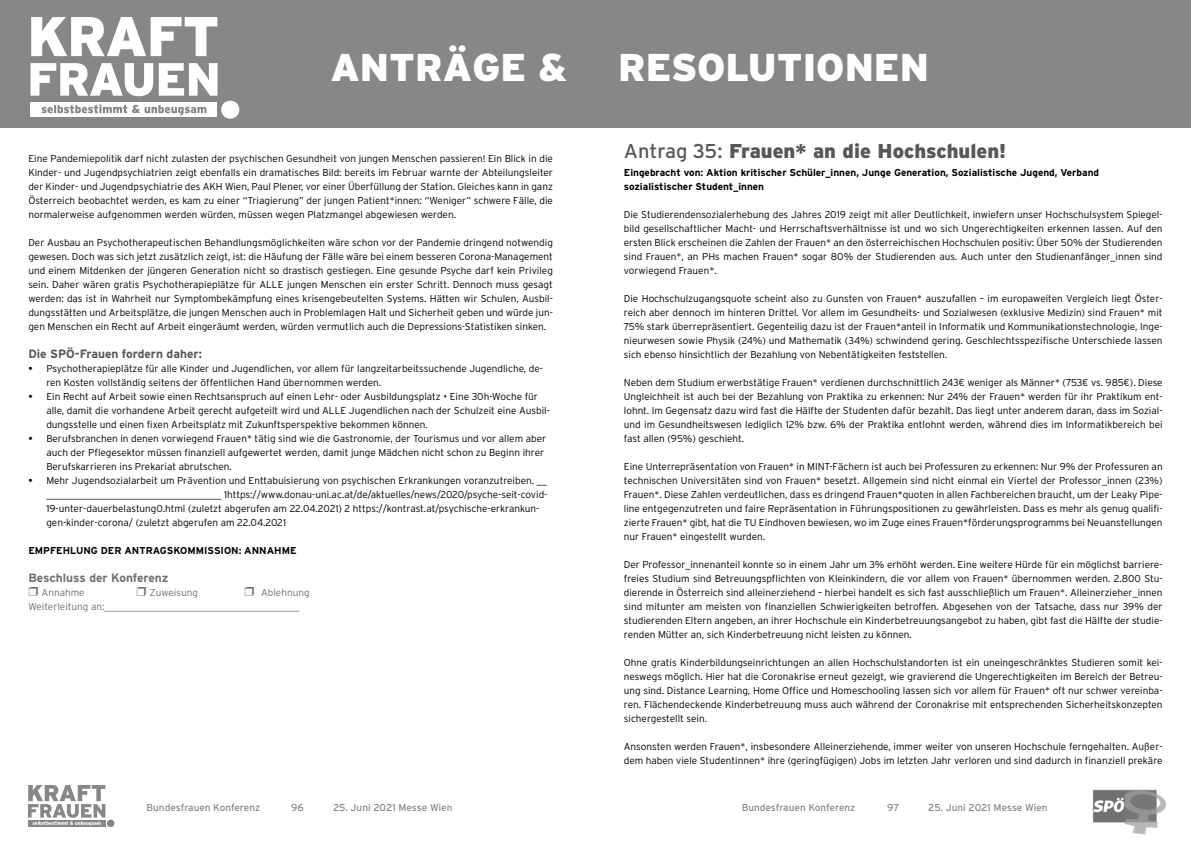
<style>
.page{position:relative;width:1191px;height:842px;background:#fff}
.page>*{position:absolute;margin:0;border:0;box-sizing:border-box;transform-origin:0 0}
.t1{font:900 38.7px "Interstate";color:#fff}
.t2{font:900 20px "Interstate";color:#575756}
.t3{font:700 12px "Interstate";color:#575756}
.t4{font:700 12px "Interstate";color:#706f6f}
.t5{font:300 10px/14px "Interstate";color:#000;text-align:justify}
.t6{font:700 10px/14px "Interstate";color:#000}
.t7{font:10px "Interstate";color:#878787}
.t8{font:300 10px/14px "Interstate";color:#706f6f}
.s1{font-weight:400}
</style>
<div class="page">
<div style="left:0;top:0;width:1191px;height:128px;background:#878787"></div>
<svg style="left:28px;top:785px;width:77px;height:41px"></svg>
<div style="left:107px;top:820px;width:7px;height:7px;background:#878787;border-radius:50%"></div>
<svg style="left:31px;top:17px;width:186px;height:39px"></svg>
<svg style="left:31px;top:63px;width:122px;height:33px"></svg>
<svg style="left:159px;top:63px;width:58px;height:33px"></svg>
<div style="left:31px;top:102px;width:186px;height:15px;background:#fff"></div>
<svg style="left:42px;top:105px;width:164px;height:10px"></svg>
<div style="left:221px;top:101px;width:18px;height:18px;background:#fff;border-radius:50%"></div>
<img style="left:1092px;top:789px;width:74px;height:46px">
<h1 class="t1" style="left:330px;top:45px;width:238px">ANTRÄGE &amp;</h1>
<h1 class="t1" style="left:618px;top:45px;width:312px">RESOLUTIONEN</h1>
<p class="t5" style="left:28px;top:151px;width:526px">Eine Pandemiepolitik darf nicht zulasten der psychischen Gesundheit von jungen Menschen passieren! Ein Blick in die Kinder- und Jugendpsychiatrien zeigt ebenfalls ein dramatisches Bild: bereits im Februar warnte der Abteilungsleiter der Kinder- und Jugendpsychiatrie des AKH Wien, Paul Plener, vor einer Überfüllung der Station. Gleiches kann in ganz Österreich beobachtet werden, es kam zu einer “Triagierung” der jungen Patient*innen: “Weniger” schwere Fälle, die normalerweise aufgenommen werden würden, müssen wegen Platzmangel abgewiesen werden.</p>
<p class="t5" style="left:28px;top:235px;width:526px">Der Ausbau an Psychotherapeutischen Behandlungsmöglichkeiten wäre schon vor der Pandemie dringend notwendig gewesen. Doch was sich jetzt zusätzlich zeigt, ist: die Häufung der Fälle wäre bei einem besseren Corona-Management und einem Mitdenken der jüngeren Generation nicht so drastisch gestiegen. Eine gesunde Psyche darf kein Privileg sein. Daher wären gratis Psychotherapieplätze für ALLE jungen Menschen ein erster Schritt. Dennoch muss gesagt werden: das ist in Wahrheit nur Symptombekämpfung eines krisengebeutelten Systems. Hätten wir Schulen, Ausbil&shy;dungsstätten und Arbeitsplätze, die jungen Menschen auch in Problemlagen Halt und Sicherheit geben und würde jun&shy;gen Menschen ein Recht auf Arbeit eingeräumt werden, würden vermutlich auch die Depressions-Statistiken sinken.</p>
<p class="t3" style="left:28px;top:347px;width:175px">Die SPÖ-Frauen fordern daher:</p>
<p class="t5" style="left:46px;top:361px;width:498px;text-indent:-18px"><span class="s1">•</span> Psychotherapieplätze für alle Kinder und Jugendlichen, vor allem für langzeitarbeitssuchende Jugendliche, de&shy;ren Kosten vollständig seitens der öffentlichen Hand übernommen werden.</p>
<p class="t5" style="left:46px;top:389px;width:505px;text-align:left;text-indent:-18px"><span class="s1">•</span> Ein Recht auf Arbeit sowie einen Rechtsanspruch auf einen Lehr- oder Ausbildungsplatz • Eine 30h-Woche für alle, damit die vorhandene Arbeit gerecht aufgeteilt wird und ALLE Jugendlichen nach der Schulzeit eine Ausbil&shy;dungsstelle und einen fixen Arbeitsplatz mit Zukunftsperspektive bekommen können.</p>
<p class="t5" style="left:46px;top:431px;width:501px;text-align:left;text-indent:-18px"><span class="s1">•</span> Berufsbranchen in denen vorwiegend Frauen* tätig sind wie die Gastronomie, der Tourismus und vor allem aber auch der Pflegesektor müssen finanziell aufgewertet werden, damit junge Mädchen nicht schon zu Beginn ihrer<br>Berufskarrieren ins Prekariat abrutschen.</p>
<p class="t5" style="left:46px;top:473px;width:502px;text-align:left;text-indent:-18px"><span class="s1">•</span> Mehr Jugendsozialarbeit um Prävention und Enttabuisierung von psychischen Erkrankungen voranzutreiben. __ ___________________________________ 1https://www.donau-uni.ac.at/de/aktuelles/news/2020/psyche-seit-covid-19-unter-dauerbelastung0.html (zuletzt abgerufen am 22.04.2021) 2 https://kontrast.at/psychische-erkrankun&shy;gen-kinder-corona/ (zuletzt abgerufen am 22.04.2021</p>
<p class="t6" style="left:28px;top:543px;width:270px">EMPFEHLUNG DER ANTRAGSKOMMISSION: ANNAHME</p>
<p class="t4" style="left:28px;top:571px;width:142px">Beschluss der Konferenz</p>
<p class="t8" style="left:42px;top:585px;width:45px">Annahme</p>
<p class="t8" style="left:150px;top:585px;width:50px">Zuweisung</p>
<p class="t8" style="left:28px;top:585px;width:283px;text-indent:233px">Ablehnung<br>Weiterleitung an:_______________________________________</p>
<h2 class="t2" style="left:624px;top:139px;width:384px"><span class="s1">Antrag 35:</span> Frauen* an die Hochschulen!</h2>
<p class="t6" style="left:624px;top:165px;width:477px">Eingebracht von: Aktion kritischer Schüler_innen, Junge Generation, Sozialistische Jugend, Verband sozialistischer Student_innen</p>
<p class="t5" style="left:624px;top:207px;width:540px">Die Studierendensozialerhebung des Jahres 2019 zeigt mit aller Deutlichkeit, inwiefern unser Hochschulsystem Spiegel&shy;bild gesellschaftlicher Macht- und Herrschaftsverhältnisse ist und wo sich Ungerechtigkeiten erkennen lassen. Auf den ersten Blick erscheinen die Zahlen der Frauen* an den österreichischen Hochschulen positiv: Über 50% der Studierenden sind Frauen*, an PHs machen Frauen* sogar 80% der Studierenden aus. Auch unter den Studienanfänger_innen sind vorwiegend Frauen*.</p>
<p class="t5" style="left:624px;top:291px;width:540px">Die Hochschulzugangsquote scheint also zu Gunsten von Frauen* auszufallen – im europaweiten Vergleich liegt Öster&shy;reich aber dennoch im hinteren Drittel. Vor allem im Gesundheits- und Sozialwesen (exklusive Medizin) sind Frauen* mit 75% stark überrepräsentiert. Gegenteilig dazu ist der Frauen*anteil in Informatik und Kommunikationstechnologie, Inge&shy;nieurwesen sowie Physik (24%) und Mathematik (34%) schwindend gering. Geschlechtsspezifische Unterschiede lassen sich ebenso hinsichtlich der Bezahlung von Nebentätigkeiten feststellen.</p>
<p class="t5" style="left:624px;top:375px;width:540px">Neben dem Studium erwerbstätige Frauen* verdienen durchschnittlich 243€ weniger als Männer* (753€ vs. 985€). Diese Ungleichheit ist auch bei der Bezahlung von Praktika zu erkennen: Nur 24% der Frauen* werden für ihr Praktikum ent&shy;lohnt. Im Gegensatz dazu wird fast die Hälfte der Studenten dafür bezahlt. Das liegt unter anderem daran, dass im Sozial&shy;und im Gesundheitswesen lediglich 12% bzw. 6% der Praktika entlohnt werden, während dies im Informatikbereich bei fast allen (95%) geschieht.</p>
<p class="t5" style="left:624px;top:459px;width:540px">Eine Unterrepräsentation von Frauen* in MINT-Fächern ist auch bei Professuren zu erkennen: Nur 9% der Professuren an technischen Universitäten sind von Frauen* besetzt. Allgemein sind nicht einmal ein Viertel der Professor_innen (23%)<br>Frauen*. Diese Zahlen verdeutlichen, dass es dringend Frauen*quoten in allen Fachbereichen braucht, um der Leaky Pipe&shy;line entgegenzutreten und faire Repräsentation in Führungspositionen zu gewährleisten. Dass es mehr als genug qualifi&shy;zierte Frauen* gibt, hat die TU Eindhoven bewiesen, wo im Zuge eines Frauen*förderungsprogramms bei Neuanstellungen nur Frauen* eingestellt wurden.</p>
<p class="t5" style="left:624px;top:557px;width:540px">Der Professor_innenanteil konnte so in einem Jahr um 3% erhöht werden. Eine weitere Hürde für ein möglichst barriere&shy;freies Studium sind Betreuungspflichten von Kleinkindern, die vor allem von Frauen* übernommen werden. 2.800 Stu&shy;dierende in Österreich sind alleinerziehend – hierbei handelt es sich fast ausschließlich um Frauen*. Alleinerzieher_innen sind mitunter am meisten von finanziellen Schwierigkeiten betroffen. Abgesehen von der Tatsache, dass nur 39% der studierenden Eltern angeben, an ihrer Hochschule ein Kinderbetreuungsangebot zu haben, gibt fast die Hälfte der studie&shy;renden Mütter an, sich Kinderbetreuung nicht leisten zu können.</p>
<p class="t5" style="left:624px;top:655px;width:540px">Ohne gratis Kinderbildungseinrichtungen an allen Hochschulstandorten ist ein uneingeschränktes Studieren somit kei&shy;neswegs möglich. Hier hat die Coronakrise erneut gezeigt, wie gravierend die Ungerechtigkeiten im Bereich der Betreu&shy;ung sind. Distance Learning, Home Office und Homeschooling lassen sich vor allem für Frauen* oft nur schwer vereinba&shy;ren. Flächendeckende Kinderbetreuung muss auch während der Coronakrise mit entsprechenden Sicherheitskonzepten sichergestellt sein.</p>
<p class="t5" style="left:624px;top:739px;width:540px">Ansonsten werden Frauen*, insbesondere Alleinerziehende, immer weiter von unseren Hochschule ferngehalten. Außer&shy;dem haben viele Studentinnen* ihre (geringfügigen) Jobs im letzten Jahr verloren und sind dadurch in finanziell prekäre</p>
<p class="t7" style="left:147px;top:801px;width:115px">Bundesfrauen Konferenz</p>
<p class="t7" style="left:291px;top:801px;width:14px">96</p>
<p class="t7" style="left:333px;top:801px;width:121px">25. Juni 2021 Messe Wien</p>
<p class="t7" style="left:741px;top:801px;width:115px">Bundesfrauen Konferenz</p>
<p class="t7" style="left:887px;top:801px;width:14px">97</p>
<p class="t7" style="left:928px;top:801px;width:121px">25. Juni 2021 Messe Wien</p>
</div>
